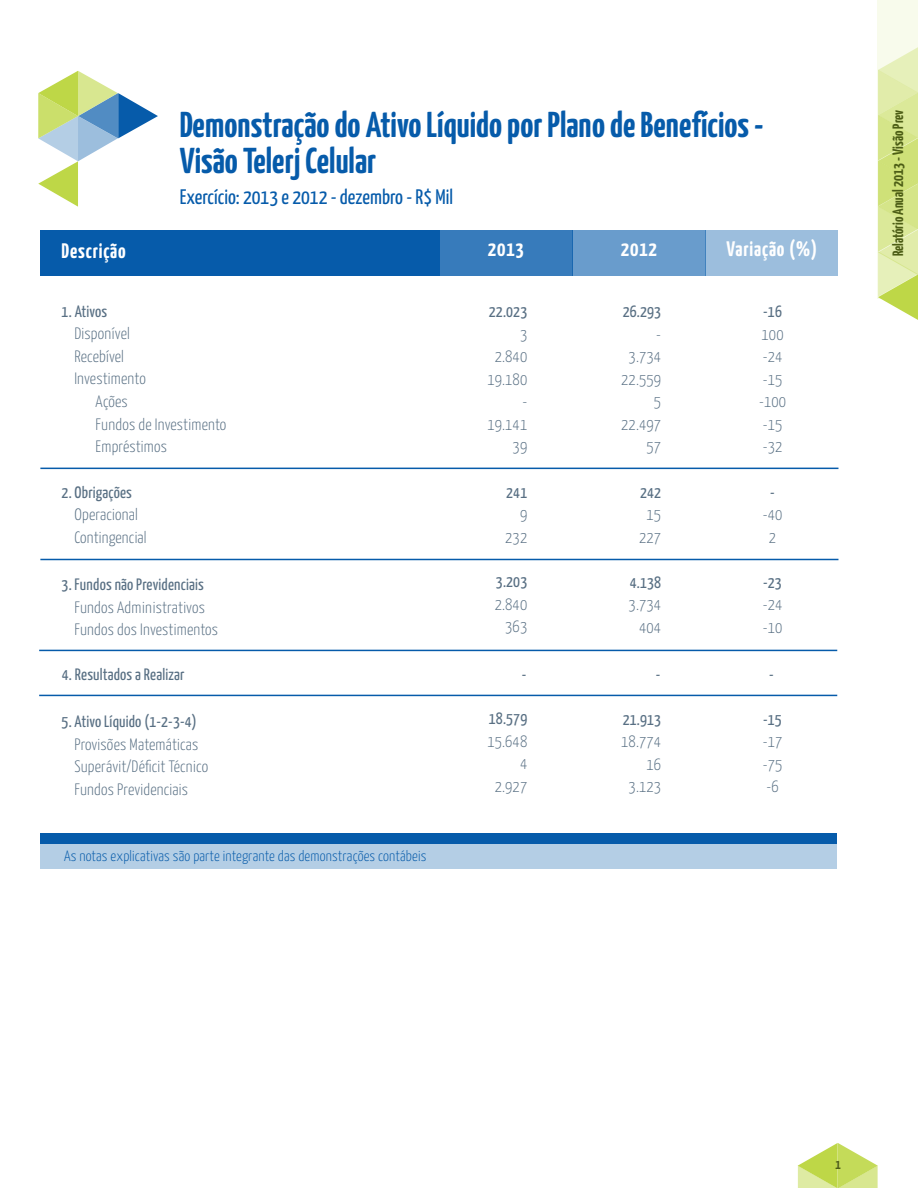
<style>
.page{position:relative;width:918px;height:1188px;background:#fff}
.page>*{position:absolute;margin:0;border:0;box-sizing:border-box;transform-origin:0 0}
.t1{font:700 36px/36px "Yanone Kaffeesatz";color:#065baa}
.t2{font:21px "Yanone Kaffeesatz";color:#065baa}
.t3{font:700 21px "Yanone Kaffeesatz";letter-spacing:.04em;color:#fff}
.t4{font:300 16.5px/22.5px "Yanone Kaffeesatz";letter-spacing:.01em;color:#586f83;text-align:right}
.t5{font:16.5px "Yanone Kaffeesatz";letter-spacing:.01em;color:#586f83}
.t6{font:300 15px "Yanone Kaffeesatz";letter-spacing:.01em;color:#065baa}
.t7{font:700 15px "Yanone Kaffeesatz";color:#4c5d15}
.t8{font:700 13.5px "Yanone Kaffeesatz";color:#4c5d15}
</style>
<div class="page">
<div style="left:878px;top:0;width:40px;height:298px;background:#f8fbec"></div>
<svg style="left:878px;top:47px;width:40px;height:273px;background:#dbe89a"></svg>
<svg style="left:798px;top:1143px;width:80px;height:45px"></svg>
<svg style="left:38px;top:71px;width:120px;height:136px"></svg>
<div style="left:40px;top:231px;width:399px;height:45px;background:#065baa"></div>
<div style="left:40px;top:844px;width:797px;height:25px;background:#b4cee5"></div>
<div style="left:40px;top:833px;width:797px;height:10px;background:#065baa"></div>
<div style="left:439px;top:231px;width:133px;height:45px;background:#377bbb"></div>
<div style="left:572px;top:231px;width:133px;height:45px;background:#699ccc"></div>
<div style="left:705px;top:231px;width:133px;height:45px;background:#9cbedd"></div>
<hr style="left:40px;top:468px;width:798px;height:1px;background:#065baa">
<hr style="left:40px;top:559px;width:798px;height:1px;background:#065baa">
<hr style="left:39px;top:650px;width:798px;height:1px;background:#065baa">
<hr style="left:39px;top:695px;width:798px;height:1px;background:#065baa">
<h1 class="t1" style="left:180px;top:106px;width:586px">Demonstração do Ativo Líquido por Plano de Benefícios -<br>Visão Telerj Celular</h1>
<p class="t2" style="left:180px;top:184px;width:275px">Exercício: 2013 e 2012 - dezembro - R$ Mil</p>
<p class="t3" style="left:62px;top:238px;width:66px">Descrição</p>
<p class="t3" style="left:488px;top:235px;width:38px">2013</p>
<p class="t3" style="left:621px;top:235px;width:38px">2012</p>
<p class="t3" style="left:726px;top:235px;width:92px">Variação (%)</p>
<p class="t5" style="left:62px;top:301px;width:47px">1. Ativos</p>
<p class="t4" style="left:74px;top:322px;width:57px">Disponível</p>
<p class="t4" style="left:74px;top:345px;width:51px">Recebível</p>
<p class="t4" style="left:74px;top:367px;width:73px">Investimento</p>
<p class="t4" style="left:96px;top:390px;width:34px">Ações</p>
<p class="t4" style="left:96px;top:412px;width:132px">Fundos de Investimento</p>
<p class="t4" style="left:96px;top:435px;width:73px">Empréstimos</p>
<p class="t5" style="left:62px;top:482px;width:72px">2. Obrigações</p>
<p class="t4" style="left:74px;top:503px;width:74px;text-align:left">Operacional<br>Contingencial</p>
<p class="t5" style="left:62px;top:575px;width:144px">3. Fundos não Previdenciais</p>
<p class="t4" style="left:74px;top:596px;width:145px;text-align:left">Fundos Administrativos<br>Fundos dos Investimentos</p>
<p class="t5" style="left:62px;top:664px;width:124px">4. Resultados a Realizar</p>
<p class="t5" style="left:62px;top:712px;width:137px">5. Ativo Líquido (1-2-3-4)</p>
<p class="t4" style="left:74px;top:733px;width:135px;text-align:left">Provisões Matemáticas<br>Superávit/Déficit Técnico<br>Fundos Previdenciais</p>
<p class="t6" style="left:64px;top:847px;width:364px">As notas explicativas são parte integrante das demonstrações contábeis</p>
<p class="t5" style="left:489px;top:301px;width:40px">22.023</p>
<p class="t4" style="left:487px;top:322px;width:41px">3<br>2.840<br>19.180 -<br>19.141<br>39</p>
<p class="t5" style="left:506px;top:482px;width:23px">241</p>
<p class="t4" style="left:505px;top:503px;width:24px">9<br>232</p>
<p class="t5" style="left:496px;top:572px;width:33px">3.203</p>
<p class="t4" style="left:495px;top:593px;width:34px">2.840<br>363</p>
<p class="t5" style="left:522px;top:664px;width:6px">-</p>
<p class="t5" style="left:489px;top:709px;width:40px">18.579</p>
<p class="t4" style="left:487px;top:730px;width:41px">15.648<br>4<br>2.927</p>
<p class="t5" style="left:623px;top:301px;width:40px">26.293</p>
<p class="t4" style="left:621px;top:323px;width:41px">-<br>3.734<br>22.559<br>5<br>22.497<br>57</p>
<p class="t5" style="left:640px;top:482px;width:23px">242</p>
<p class="t4" style="left:639px;top:503px;width:24px;text-align:center">15<br>227</p>
<p class="t5" style="left:630px;top:572px;width:33px">4.138</p>
<p class="t4" style="left:629px;top:593px;width:34px">3.734<br>404</p>
<p class="t5" style="left:656px;top:664px;width:6px">-</p>
<p class="t5" style="left:623px;top:709px;width:40px">21.913</p>
<p class="t4" style="left:621px;top:730px;width:41px">18.774<br>16<br>3.123</p>
<p class="t5" style="left:763px;top:301px;width:20px">-16</p>
<p class="t4" style="left:759px;top:323px;width:29px;text-align:left">100 -24 -15 -100 -15 -32</p>
<p class="t5" style="left:770px;top:482px;width:6px">-</p>
<p class="t4" style="left:763px;top:503px;width:21px;text-align:center">-40<br>2</p>
<p class="t5" style="left:763px;top:572px;width:20px">-23</p>
<p class="t4" style="left:763px;top:593px;width:21px;text-align:left">-24 -10</p>
<p class="t5" style="left:769px;top:664px;width:6px">-</p>
<p class="t5" style="left:763px;top:709px;width:20px">-15</p>
<p class="t4" style="left:763px;top:730px;width:21px;text-align:justify">-17 -75 -6</p>
<p class="t7" style="left:889px;top:256px;width:148px;rotate:-90deg">Relatório Anual 2013 - Visão Prev</p>
<p class="t8" style="left:835px;top:1156px;width:7px">1</p>
</div>
